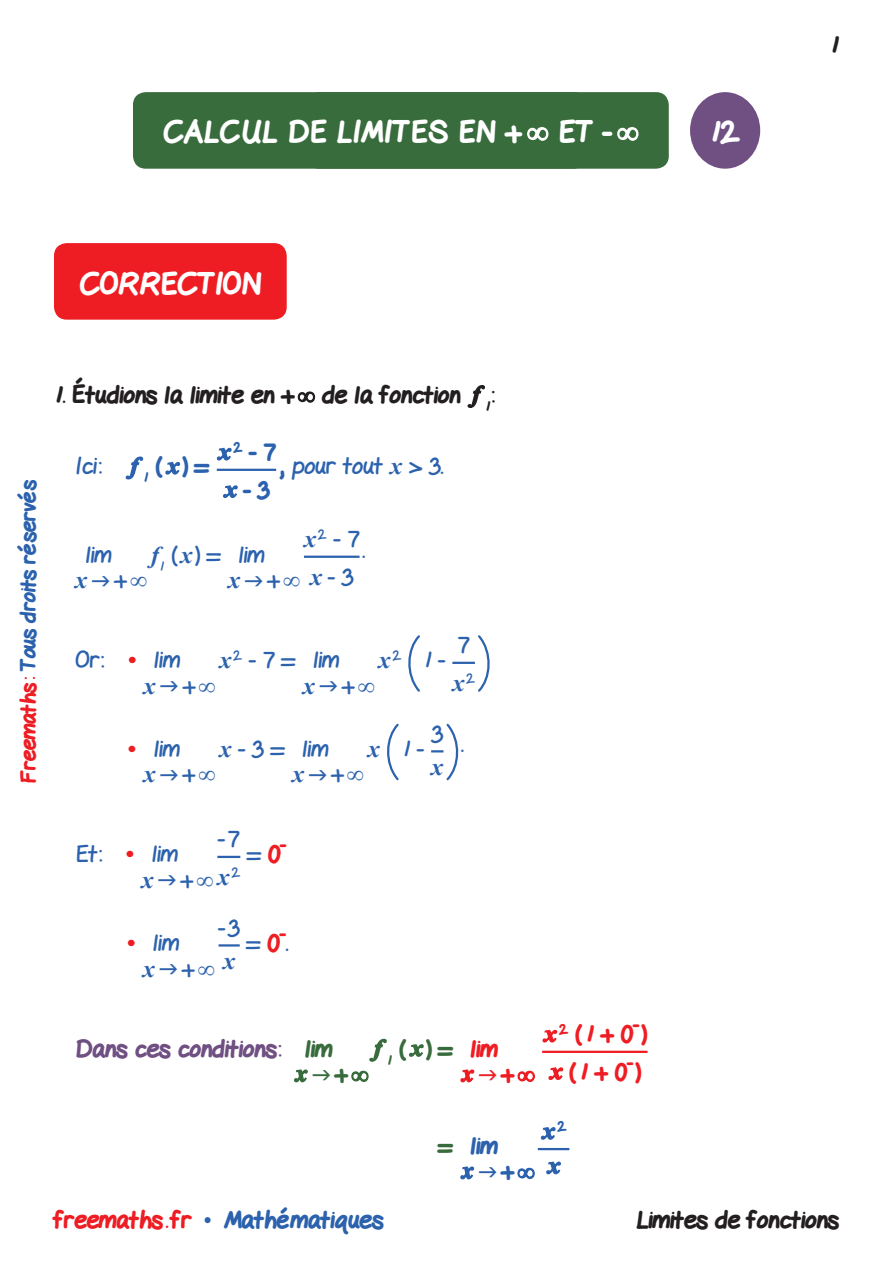
<style>
.page{position:relative;width:893px;height:1263px;background:#fff}
.page>*{position:absolute;margin:0;border:0;box-sizing:border-box;transform-origin:0 0}
.t1{font:800 30px "Gel Pen";letter-spacing:.01em;color:#fff}
.Texte-corr{font:24px "Gel Pen";color:#2c62ad}
.Texte-Ennonce{font:800 24px "Gel Pen";color:#231f20}
.Texte-corr-2{font:800 24px "Gel Pen";color:#2c62ad}
.Texte{font:italic 700 24px "Times New Roman";color:#2c62ad}
.Texte-corr-3{font:800 24px "Gel Pen";color:#704f83}
.Texte-2{font:800 24px "Gel Pen";color:#ee1d23}
.Texte-corr-4{font:800 24px "Gel Pen";color:#386c3d}
.Texte-3{font:24px "Gel Pen";color:#2c62ad}
.Texte-corr-5{font:700 24px "Times New Roman";color:#ee1d23}
.Texte-4{font:800 24px "Gel Pen";color:#386c3d}
.Texte-5{font:800 24px "Gel Pen";color:#2c62ad}
.t2{font:800 21px "Gel Pen";letter-spacing:-.01em;color:#2c62ad}
.Texte-corr-6{font:800 19.2px "Gel Pen";color:#ee1d23}
.t3{font:800 13.95px "Gel Pen";color:#2c62ad}
.s1{color:#ee1d23}
.s2{font-weight:800}
.s3{font-family:"Times New Roman";font-weight:700;font-style:italic}
.s4{font-family:"Gel Pen";font-weight:400;font-style:normal}
.s5{font-family:"Times New Roman";font-weight:700;color:#ee1d23}
.s6{font-weight:800;color:#ee1d23}
.s7{font-family:"Times New Roman";font-weight:400}
</style>
<div class="page">
<div style="left:54px;top:243px;width:233px;height:77px;background:#ee1d23;border-radius:13px"></div>
<div style="left:690px;top:92px;width:70px;height:77px;background:#704f83;border-radius:50%"></div>
<div style="left:133px;top:92px;width:536px;height:77px;background:#386c3d;border-radius:13px"></div>
<svg style="left:527px;top:127px;width:22px;height:14px"></svg>
<svg style="left:617px;top:127px;width:22px;height:14px"></svg>
<svg style="left:297px;top:391px;width:19px;height:12px"></svg>
<svg style="left:467px;top:385px;width:18px;height:23px"></svg>
<svg style="left:125px;top:456px;width:19px;height:24px"></svg>
<svg style="left:165px;top:461px;width:16px;height:14px"></svg>
<hr style="left:217px;top:469px;width:59px;height:2px;background:#2c62ad">
<svg style="left:216px;top:447px;width:16px;height:14px"></svg>
<svg style="left:223px;top:485px;width:15px;height:13px"></svg>
<hr style="left:304px;top:556px;width:56px;height:2px;background:#2c62ad">
<svg style="left:408px;top:635px;width:12px;height:57px"></svg>
<hr style="left:452px;top:662px;width:23px;height:2px;background:#2c62ad">
<svg style="left:478px;top:635px;width:12px;height:57px"></svg>
<svg style="left:387px;top:723px;width:12px;height:58px"></svg>
<svg style="left:431px;top:723px;width:28px;height:58px"></svg>
<hr style="left:217px;top:856px;width:23px;height:2px;background:#2c62ad">
<hr style="left:219px;top:944px;width:21px;height:2px;background:#2c62ad">
<svg style="left:351px;top:1070px;width:18px;height:12px"></svg>
<svg style="left:369px;top:1038px;width:18px;height:24px"></svg>
<svg style="left:409px;top:1044px;width:15px;height:13px"></svg>
<svg style="left:517px;top:1070px;width:18px;height:12px"></svg>
<hr style="left:542px;top:1051px;width:106px;height:2px;background:#ee1d23">
<svg style="left:542px;top:1029px;width:16px;height:14px"></svg>
<svg style="left:548px;top:1067px;width:16px;height:13px"></svg>
<svg style="left:517px;top:1167px;width:18px;height:13px"></svg>
<hr style="left:538px;top:1148px;width:31px;height:2px;background:#2c62ad">
<svg style="left:540px;top:1127px;width:16px;height:13px"></svg>
<svg style="left:546px;top:1161px;width:15px;height:14px"></svg>
<svg style="left:294px;top:1069px;width:14px;height:14px"></svg>
<svg style="left:460px;top:1069px;width:15px;height:14px"></svg>
<svg style="left:460px;top:1166px;width:15px;height:14px"></svg>
<p class="t1" style="left:406px;top:109px;width:83px">TITRE</p>
<p class="t1" style="left:163px;top:109px;width:450px">CALCUL DE LIMITES EN + ET -</p>
<p class="t1" style="left:709px;top:109px;width:32px">12</p>
<p class="Texte-Ennonce" style="left:830px;top:26px;width:10px">1</p>
<p class="t1" style="left:80px;top:260px;width:183px">CORRECTION</p>
<p class="t2" style="left:12px;top:783px;width:305px;rotate:-90deg"><span class="s1">Freemaths:</span> Tous droits réservés</p>
<p class="Texte-Ennonce" style="left:54px;top:376px;width:442px">1. Étudions la limite en + de la fonction <sub>1</sub>:</p>
<p class="Texte-corr" style="left:75px;top:446px;width:28px">Ici:</p>
<p class="Texte-corr-2" style="left:143px;top:447px;width:68px"><sub>1</sub> ( ) =</p>
<p class="Texte-corr-2" style="left:233px;top:433px;width:44px"><sup>2</sup> - 7</p>
<p class="Texte-corr-2" style="left:244px;top:471px;width:28px">- 3</p>
<p class="Texte-corr" style="left:279px;top:446px;width:165px"><span class="s2">,</span> pour tout <span class="s3">x</span> &gt; 3.</p>
<p class="Texte-3" style="left:304px;top:519px;width:57px"><span class="s3">x</span><sup>2</sup> - 7</p>
<p class="Texte-3" style="left:310px;top:557px;width:45px"><span class="s3">x</span> - 3</p>
<p class="Texte-corr" style="left:151px;top:535px;width:71px"><span class="s3">f</span><sub>1</sub> (<span class="s3">x</span>) =</p>
<p class="Texte-corr" style="left:238px;top:535px;width:28px">lim</p>
<p class="Texte" style="left:228px;top:563px;width:74px">x <span class="s4">+</span>∞</p>
<p class="Texte-corr" style="left:85px;top:535px;width:28px">lim</p>
<p class="Texte" style="left:75px;top:563px;width:74px">x <span class="s4">+</span>∞</p>
<p class="Texte-corr" style="left:363px;top:530px;width:4px">.</p>
<p class="Texte-corr" style="left:458px;top:625px;width:13px">7</p>
<p class="Texte" style="left:452px;top:666px;width:24px">x<sup>2</sup></p>
<p class="Texte-corr" style="left:75px;top:640px;width:63px">Or: <span class="s5">•</span></p>
<p class="Texte-corr" style="left:154px;top:640px;width:28px">lim</p>
<p class="Texte" style="left:144px;top:669px;width:74px">x <span class="s4">+</span>∞</p>
<p class="Texte-corr" style="left:219px;top:640px;width:78px"><span class="s3">x</span><sup>2</sup> - 7 =</p>
<p class="Texte-corr" style="left:313px;top:640px;width:28px">lim</p>
<p class="Texte" style="left:303px;top:669px;width:74px">x <span class="s4">+</span>∞</p>
<p class="Texte-corr" style="left:379px;top:640px;width:68px"><span class="s3">x</span><sup>2</sup> 1 -</p>
<p class="Texte-corr" style="left:432px;top:714px;width:13px">3</p>
<p class="Texte" style="left:431px;top:750px;width:13px">x</p>
<p class="Texte-corr" style="left:219px;top:729px;width:67px"><span class="s3">x</span> - 3 =</p>
<p class="Texte-corr" style="left:302px;top:729px;width:28px">lim</p>
<p class="Texte" style="left:292px;top:758px;width:74px">x <span class="s4">+</span>∞</p>
<p class="Texte-corr-5" style="left:128px;top:731px;width:10px">•</p>
<p class="Texte-corr" style="left:154px;top:729px;width:28px">lim</p>
<p class="Texte" style="left:144px;top:758px;width:74px">x <span class="s4">+</span>∞</p>
<p class="Texte-corr" style="left:368px;top:729px;width:58px"><span class="s3">x</span> 1 -</p>
<p class="Texte-corr" style="left:461px;top:724px;width:4px">.</p>
<p class="Texte-corr" style="left:218px;top:819px;width:23px">-7</p>
<p class="Texte" style="left:218px;top:860px;width:24px">x<sup>2</sup></p>
<p class="Texte-corr" style="left:248px;top:834px;width:35px">= <span class="s6">0</span></p>
<p class="Texte-corr-6" style="left:281px;top:830px;width:7px">-</p>
<p class="Texte-corr" style="left:75px;top:834px;width:61px">Et: <span class="s5">•</span></p>
<p class="Texte-corr" style="left:152px;top:834px;width:28px">lim</p>
<p class="Texte" style="left:142px;top:863px;width:74px">x <span class="s4">+</span>∞</p>
<p class="Texte-corr" style="left:219px;top:908px;width:23px">-3</p>
<p class="Texte" style="left:223px;top:944px;width:13px">x</p>
<p class="Texte-corr-6" style="left:280px;top:918px;width:7px">-</p>
<p class="Texte-corr" style="left:247px;top:923px;width:43px">= <span class="s6">0</span>.</p>
<p class="Texte-corr-5" style="left:127px;top:926px;width:10px">•</p>
<p class="Texte-corr" style="left:153px;top:923px;width:28px">lim</p>
<p class="Texte" style="left:143px;top:952px;width:74px">x <span class="s4">+</span>∞</p>
<p class="Texte-corr-3" style="left:75px;top:1029px;width:207px">Dans ces conditions:</p>
<p class="Texte-corr-4" style="left:305px;top:1029px;width:29px">lim</p>
<p class="Texte-4" style="left:335px;top:1055px;width:15px">+</p>
<p class="Texte-corr-4" style="left:387px;top:1029px;width:68px"><sub>1</sub> ( )=</p>
<p class="Texte-2" style="left:471px;top:1029px;width:29px">lim</p>
<p class="Texte-2" style="left:502px;top:1055px;width:15px">+</p>
<p class="Texte-corr-4" style="left:439px;top:1126px;width:16px">=</p>
<p class="Texte-corr-2" style="left:470px;top:1126px;width:29px">lim</p>
<p class="Texte-5" style="left:501px;top:1152px;width:15px">+</p>
<p class="Texte-2" style="left:559px;top:1015px;width:90px"><sup>2</sup> (1 + 0)</p>
<p class="Texte-corr-6" style="left:633px;top:1010px;width:7px">-</p>
<p class="Texte-2" style="left:569px;top:1053px;width:73px">(1 + 0)</p>
<p class="Texte-corr-6" style="left:627px;top:1047px;width:7px">-</p>
<p class="t3" style="left:557px;top:1116px;width:10px">2</p>
<p class="Texte-corr-2" style="left:54px;top:1201px;width:331px"><span class="s1">freemaths . fr</span> <span class="s7">•</span> Mathématiques</p>
<p class="Texte-Ennonce" style="left:636px;top:1201px;width:204px">Limites de fonctions</p>
</div>
